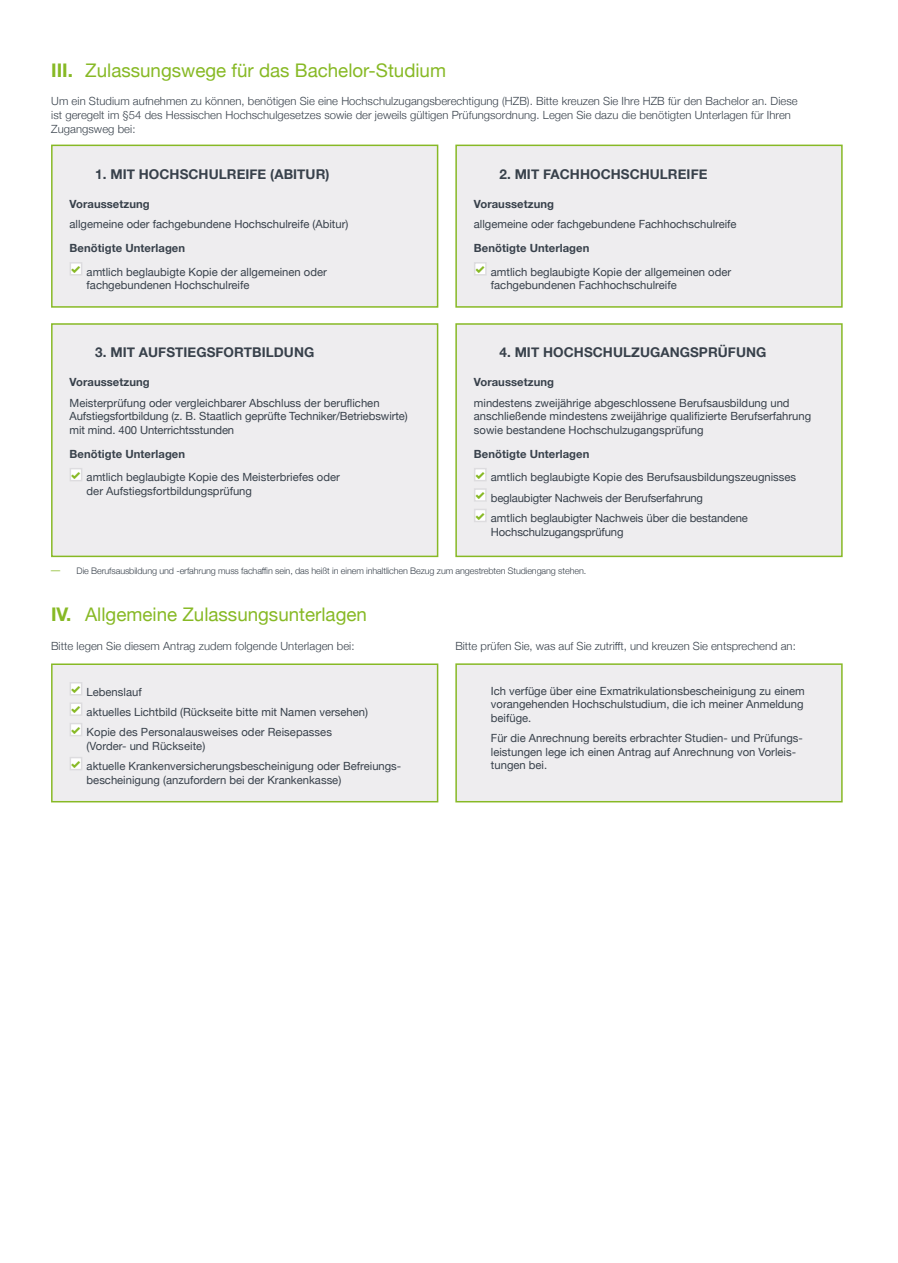
<style>
.page{position:relative;width:898px;height:1263px;background:#fff}
.page>*{position:absolute;margin:0;border:0;box-sizing:border-box;transform-origin:0 0}
.t1{font:18.75px "Helvetica Neue";color:#87b925}
.t2{font:700 13.5px "Helvetica Neue";letter-spacing:.005em;color:#38414b}
.t3{font:11.25px/13.6px "Helvetica Neue";color:#38414b}
.t4{font:300 11.25px/13.6px "Helvetica Neue";letter-spacing:.005em;color:#38414b}
.t5{font:700 11.25px "Helvetica Neue";letter-spacing:.005em;color:#38414b}
.t6{font:300 9px "Helvetica Neue";letter-spacing:-.01em;color:#38414b}
.t7{font:9px "Helvetica Neue";color:#87b925}
.s1{font-weight:700}
</style>
<div class="page">
<div style="left:52px;top:145px;width:385px;height:162px;background:#eeedef"></div>
<div style="left:70px;top:263px;width:12px;height:12px;background:#fff"></div>
<div style="left:70px;top:262px;width:12px;height:14px;border:2px solid #dddcdf"></div>
<div style="left:51px;top:145px;width:387px;height:163px;border:2px solid #87b925"></div>
<div style="left:52px;top:324px;width:385px;height:232px;background:#eeedef"></div>
<div style="left:70px;top:469px;width:12px;height:12px;background:#fff"></div>
<div style="left:70px;top:468px;width:12px;height:13px;border:2px solid #dddcdf"></div>
<div style="left:51px;top:323px;width:387px;height:234px;border:2px solid #87b925"></div>
<div style="left:456px;top:145px;width:385px;height:162px;background:#eeedef"></div>
<div style="left:474px;top:263px;width:11px;height:12px;background:#fff"></div>
<div style="left:473px;top:262px;width:13px;height:14px;border:2px solid #dddcdf"></div>
<div style="left:455px;top:145px;width:387px;height:163px;border:2px solid #87b925"></div>
<div style="left:456px;top:324px;width:385px;height:232px;background:#eeedef"></div>
<div style="left:474px;top:469px;width:11px;height:12px;background:#fff"></div>
<div style="left:473px;top:468px;width:13px;height:13px;border:2px solid #dddcdf"></div>
<div style="left:474px;top:489px;width:11px;height:12px;background:#fff"></div>
<div style="left:473px;top:488px;width:13px;height:14px;border:2px solid #dddcdf"></div>
<div style="left:474px;top:509px;width:11px;height:12px;background:#fff"></div>
<div style="left:473px;top:509px;width:13px;height:13px;border:2px solid #dddcdf"></div>
<div style="left:455px;top:323px;width:387px;height:234px;border:2px solid #87b925"></div>
<div style="left:52px;top:664px;width:385px;height:138px;background:#eeedef"></div>
<div style="left:70px;top:683px;width:12px;height:12px;background:#fff"></div>
<div style="left:70px;top:682px;width:12px;height:13px;border:2px solid #dddcdf"></div>
<div style="left:70px;top:703px;width:12px;height:12px;background:#fff"></div>
<div style="left:70px;top:702px;width:12px;height:14px;border:2px solid #dddcdf"></div>
<div style="left:70px;top:723px;width:12px;height:12px;background:#fff"></div>
<div style="left:70px;top:723px;width:12px;height:13px;border:2px solid #dddcdf"></div>
<div style="left:70px;top:758px;width:12px;height:12px;background:#fff"></div>
<div style="left:70px;top:757px;width:12px;height:13px;border:2px solid #dddcdf"></div>
<div style="left:51px;top:663px;width:387px;height:139px;border:2px solid #87b925"></div>
<div style="left:456px;top:664px;width:385px;height:138px;background:#eeedef"></div>
<div style="left:455px;top:663px;width:387px;height:139px;border:2px solid #87b925"></div>
<svg style="left:71px;top:266px;width:9px;height:7px"></svg>
<svg style="left:71px;top:472px;width:9px;height:7px"></svg>
<svg style="left:475px;top:266px;width:9px;height:7px"></svg>
<svg style="left:475px;top:472px;width:9px;height:7px"></svg>
<svg style="left:475px;top:492px;width:9px;height:7px"></svg>
<svg style="left:475px;top:513px;width:9px;height:7px"></svg>
<svg style="left:71px;top:686px;width:9px;height:7px"></svg>
<svg style="left:71px;top:706px;width:9px;height:7px"></svg>
<svg style="left:71px;top:727px;width:9px;height:7px"></svg>
<svg style="left:71px;top:761px;width:9px;height:7px"></svg>
<h1 class="t1" style="left:51px;top:56px;width:396px"><span class="s1">III.</span> Zulassungswege für das Bachelor-Studium</h1>
<p class="t4" style="left:51px;top:94px;width:747px">Um ein Studium aufnehmen zu können, benötigen Sie eine Hochschulzugangsberechtigung (HZB). Bitte kreuzen Sie Ihre HZB für den Bachelor an. Diese ist geregelt im §54 des Hessischen Hochschulgesetzes sowie der jeweils gültigen Prüfungsordnung. Legen Sie dazu die benötigten Unterlagen für Ihren<br>Zugangsweg bei:</p>
<p class="t2" style="left:95px;top:163px;width:236px">1. MIT HOCHSCHULREIFE (ABITUR)</p>
<p class="t5" style="left:70px;top:195px;width:82px">Voraussetzung</p>
<p class="t3" style="left:70px;top:218px;width:280px">allgemeine oder fachgebundene Hochschulreife (Abitur)</p>
<p class="t5" style="left:70px;top:239px;width:117px">Benötigte Unterlagen</p>
<p class="t3" style="left:87px;top:265px;width:242px">amtlich beglaubigte Kopie der allgemeinen oder fachgebundenen Hochschulreife</p>
<p class="t2" style="left:499px;top:163px;width:209px">2. MIT FACHHOCHSCHULREIFE</p>
<p class="t5" style="left:473px;top:195px;width:82px">Voraussetzung</p>
<p class="t3" style="left:473px;top:218px;width:264px">allgemeine oder fachgebundene Fachhochschulreife</p>
<p class="t5" style="left:473px;top:239px;width:117px">Benötigte Unterlagen</p>
<p class="t3" style="left:490px;top:265px;width:242px">amtlich beglaubigte Kopie der allgemeinen oder fachgebundenen Fachhochschulreife</p>
<p class="t2" style="left:95px;top:342px;width:221px">3. MIT AUFSTIEGSFORTBILDUNG</p>
<p class="t5" style="left:70px;top:373px;width:82px">Voraussetzung</p>
<p class="t3" style="left:70px;top:396px;width:339px">Meisterprüfung oder vergleichbarer Abschluss der beruflichen<br>Aufstiegsfortbildung (z. B. Staatlich geprüfte Techniker/Betriebswirte) mit mind. 400 Unterrichtsstunden</p>
<p class="t5" style="left:70px;top:445px;width:117px">Benötigte Unterlagen</p>
<p class="t3" style="left:87px;top:471px;width:254px">amtlich beglaubigte Kopie des Meisterbriefes oder der Aufstiegsfortbildungsprüfung</p>
<p class="t2" style="left:499px;top:342px;width:268px">4. MIT HOCHSCHULZUGANGSPRÜFUNG</p>
<p class="t5" style="left:473px;top:373px;width:82px">Voraussetzung</p>
<p class="t3" style="left:473px;top:396px;width:339px">mindestens zweijährige abgeschlossene Berufsausbildung und anschließende mindestens zweijährige qualifizierte Berufserfahrung sowie bestandene Hochschulzugangsprüfung</p>
<p class="t5" style="left:473px;top:445px;width:117px">Benötigte Unterlagen</p>
<p class="t3" style="left:490px;top:468px;width:307px;line-height:20.4px">amtlich beglaubigte Kopie des Berufsausbildungszeugnisses beglaubigter Nachweis der Berufserfahrung<br>amtlich beglaubigter Nachweis über die bestandene</p>
<p class="t3" style="left:490px;top:526px;width:134px">Hochschulzugangsprüfung</p>
<p class="t7" style="left:51px;top:565px;width:10px">─</p>
<p class="t6" style="left:77px;top:564px;width:511px">Die Berufsausbildung und -erfahrung muss fachaffin sein, das heißt in einem inhaltlichen Bezug zum angestrebten Studiengang stehen.</p>
<h1 class="t1" style="left:51px;top:601px;width:317px"><span class="s1">IV.</span> Allgemeine Zulassungsunterlagen</h1>
<p class="t4" style="left:51px;top:638px;width:305px">Bitte legen Sie diesem Antrag zudem folgende Unterlagen bei:</p>
<p class="t4" style="left:455px;top:638px;width:342px">Bitte prüfen Sie, was auf Sie zutrifft, und kreuzen Sie entsprechend an:</p>
<p class="t3" style="left:87px;top:682px;width:283px;line-height:20.4px">Lebenslauf<br>aktuelles Lichtbild (Rückseite bitte mit Namen versehen)<br>Kopie des Personalausweises oder Reisepasses</p>
<p class="t3" style="left:87px;top:736px;width:315px;line-height:20.4px">(Vorder- und Rückseite)<br>aktuelle Krankenversicherungsbescheinigung oder Befreiungs-</p>
<p class="t3" style="left:87px;top:774px;width:256px">bescheinigung (anzufordern bei der Krankenkasse)</p>
<p class="t3" style="left:490px;top:684px;width:315px;text-align:justify">Ich verfüge über eine Exmatrikulationsbescheinigung zu einem vorangehenden Hochschulstudium, die ich meiner Anmeldung beifüge.</p>
<p class="t3" style="left:490px;top:732px;width:312px">Für die Anrechnung bereits erbrachter Studien- und Prüfungs&shy;leistungen lege ich einen Antrag auf Anrechnung von Vorleis&shy;tungen bei.</p>
</div>
